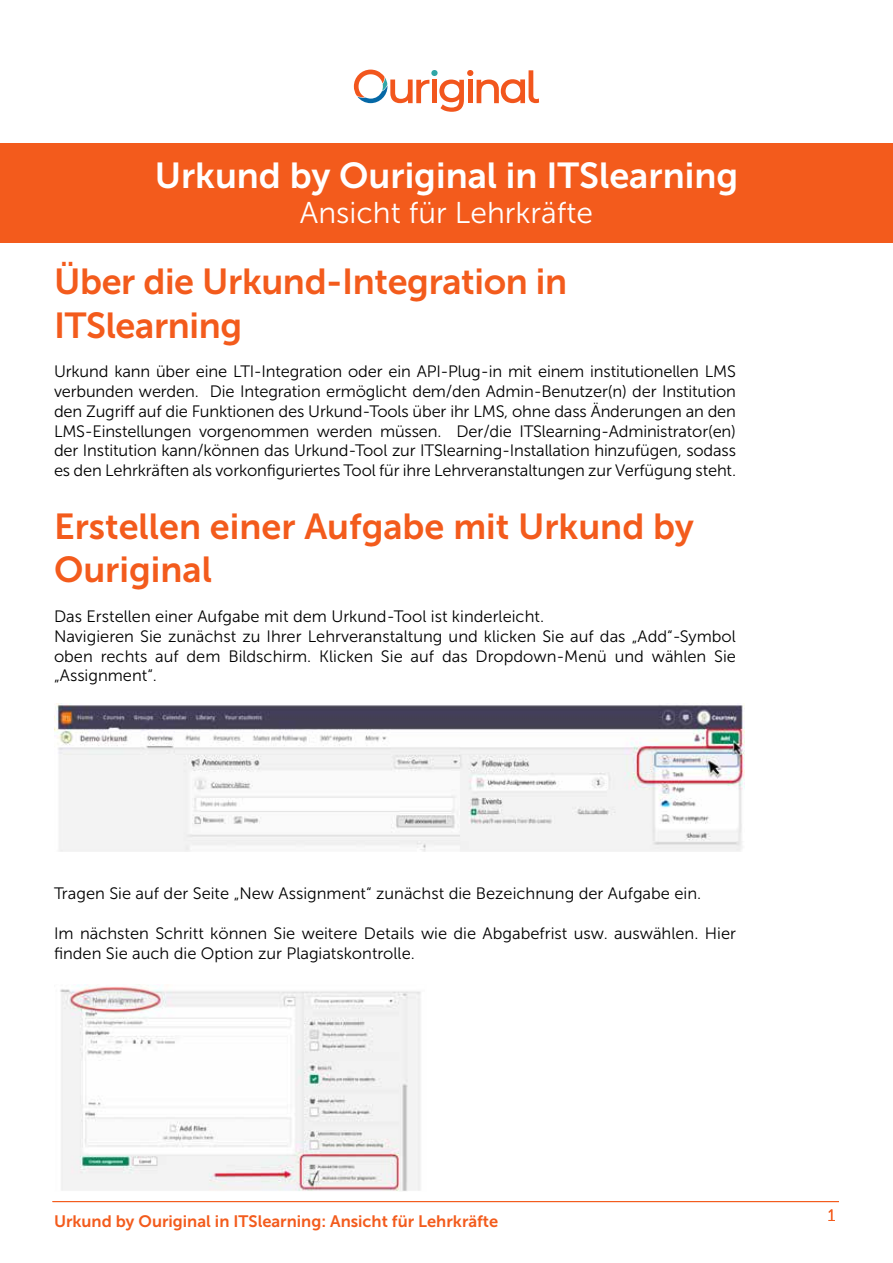
<style>
.page{position:relative;width:893px;height:1263px;background:#fff}
.page>*{position:absolute;margin:0;border:0;box-sizing:border-box;transform-origin:0 0}
.h1_ouriginal{font:36px/43.2px "Museo Sans 700";letter-spacing:-.005em;color:#f35b1c}
.h1_ouriginal_web{font:36px "Museo Sans 700";color:#fff}
.h1_ouriginal_web-2{font:30px "Museo Sans 300";color:#fff}
.h5_original_regular{font:16.5px/19.8px "Museo Sans 300";color:#000;text-align:justify}
.h5_original_regular-2{font:16.5px "Museo Sans 700";color:#f35b1c}
.h5_original_regular-3{font:16.5px "Museo Sans 300";color:#f35b1c}
</style>
<div class="page">
<hr style="left:52px;top:1201px;width:787px;height:1px;background:#f35b1c">
<div style="left:0;top:143px;width:893px;height:99px;background:#f35b1c"></div>
<svg style="left:354px;top:70px;width:185px;height:42px"></svg>
<img style="left:54px;top:703px;width:691px;height:148px">
<img style="left:60px;top:985px;width:361px;height:206px">
<p class="h1_ouriginal_web" style="left:155px;top:156px;width:585px">Urkund by Ouriginal in ITSlearning</p>
<p class="h1_ouriginal_web-2" style="left:300px;top:197px;width:294px">Ansicht für Lehrkräfte</p>
<p class="h1_ouriginal" style="left:54px;top:260px;width:515px">Über die Urkund-Integration in<br>ITSlearning</p>
<p class="h5_original_regular" style="left:54px;top:362px;width:684px">Urkund kann über eine LTI-Integration oder ein API-Plug-in mit einem institutionellen LMS verbunden werden. Die Integration ermöglicht dem/den Admin-Benutzer(n) der Institution den Zugriff auf die Funktionen des Urkund-Tools über ihr LMS, ohne dass Änderungen an den LMS-Einstellungen vorgenommen werden müssen. Der/die ITSlearning-Administrator(en) der Institution kann/können das Urkund-Tool zur ITSlearning-Installation hinzufügen, sodass es den Lehrkräften als vorkonfiguriertes Tool für ihre Lehrveranstaltungen zur Verfügung steht.</p>
<p class="h1_ouriginal" style="left:54px;top:505px;width:641px">Erstellen einer Aufgabe mit Urkund by<br>Ouriginal</p>
<p class="h5_original_regular" style="left:54px;top:607px;width:492px">Das Erstellen einer Aufgabe mit dem Urkund-Tool ist kinderleicht.</p>
<p class="h5_original_regular" style="left:54px;top:626px;width:684px">Navigieren Sie zunächst zu Ihrer Lehrveranstaltung und klicken Sie auf das „Add“-Symbol oben rechts auf dem Bildschirm. Klicken Sie auf das Dropdown-Menü und wählen Sie „Assignment“.</p>
<p class="h5_original_regular" style="left:54px;top:884px;width:649px">Tragen Sie auf der Seite „New Assignment“ zunächst die Bezeichnung der Aufgabe ein.</p>
<p class="h5_original_regular" style="left:54px;top:923px;width:684px">Im nächsten Schritt können Sie weitere Details wie die Abgabefrist usw. auswählen. Hier finden Sie auch die Option zur Plagiatskontrolle.</p>
<p class="h5_original_regular-2" style="left:54px;top:1212px;width:446px">Urkund by Ouriginal in ITSlearning: Ansicht für Lehrkräfte</p>
<p class="h5_original_regular-3" style="left:828px;top:1207px;width:9px">1</p>
</div>
